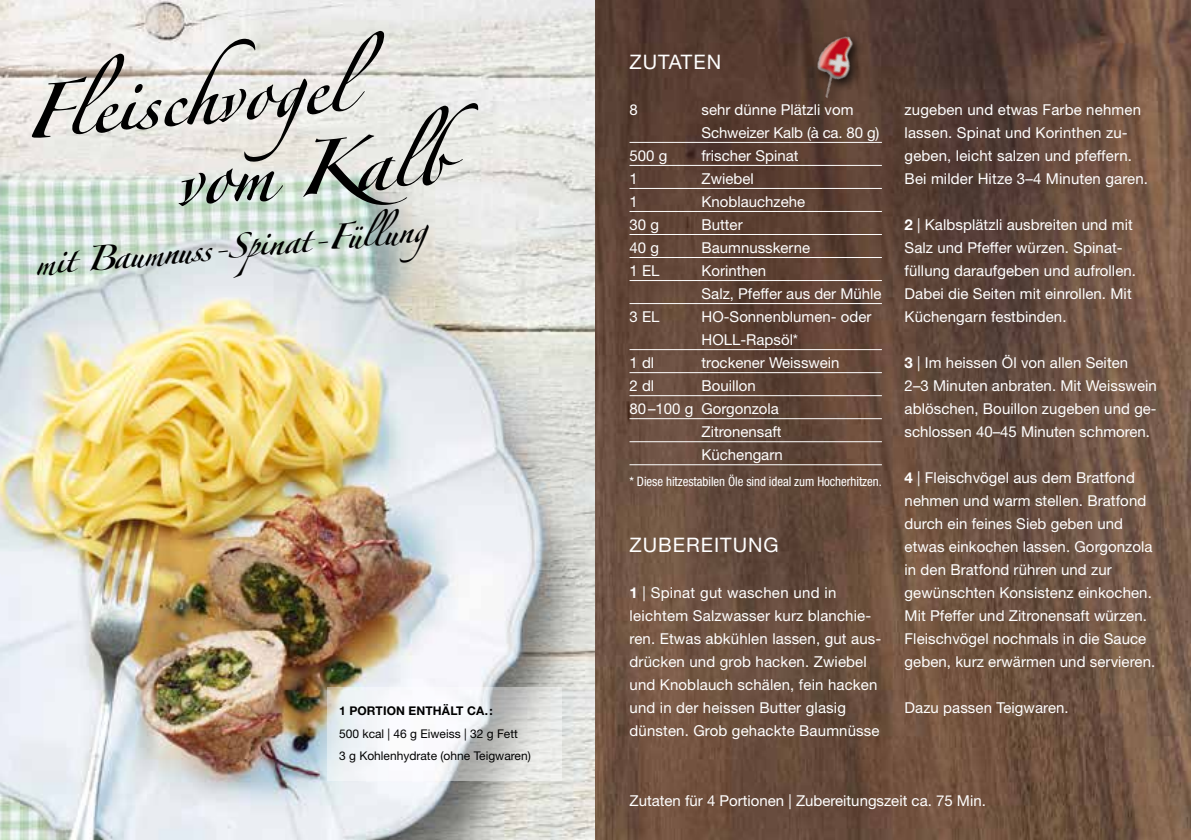
<style>
.page{position:relative;width:1191px;height:840px;background:#fff}
.page>*{position:absolute;margin:0;border:0;box-sizing:border-box;transform-origin:0 0}
.t1{font:700 48px/80px "Proviande";color:#000}
.t2{font:700 22px "Proviande";color:#000}
.t3{font:20px "Helvetica Neue LT Std";letter-spacing:.05em;color:#fff}
.t4{font:15px/23px "Helvetica Neue LT Std";letter-spacing:.005em;color:#fff}
.t5{font:condensed 13px "Helvetica Neue LT Std";letter-spacing:-.005em;color:#fff}
.t6{font:12px/22px "Helvetica Neue LT Std";color:#000}
.t7{font:700 12px "Helvetica Neue LT Std";letter-spacing:.01em;color:#000}
.s1{font-weight:700}
</style>
<div class="page">
<img style="left:0;top:0;width:1191px;height:839px">
<hr style="left:629px;top:142px;width:253px;height:1px;background:#fff">
<hr style="left:629px;top:165px;width:253px;height:1px;background:#fff">
<hr style="left:629px;top:188px;width:253px;height:1px;background:#fff">
<hr style="left:629px;top:211px;width:253px;height:1px;background:#fff">
<hr style="left:629px;top:234px;width:253px;height:1px;background:#fff">
<hr style="left:629px;top:257px;width:253px;height:1px;background:#fff">
<hr style="left:629px;top:280px;width:253px;height:1px;background:#fff">
<hr style="left:629px;top:303px;width:253px;height:1px;background:#fff">
<hr style="left:629px;top:349px;width:253px;height:1px;background:#fff">
<hr style="left:629px;top:372px;width:253px;height:1px;background:#fff">
<hr style="left:629px;top:395px;width:253px;height:1px;background:#fff">
<hr style="left:629px;top:418px;width:253px;height:1px;background:#fff">
<hr style="left:629px;top:441px;width:253px;height:1px;background:#fff">
<hr style="left:629px;top:464px;width:253px;height:1px;background:#fff">
<div style="left:813px;top:33px;width:52px;height:77px;background:#000;opacity:.75"></div>
<img style="left:811px;top:14px;width:77px;height:85px">
<svg style="left:328px;top:686px;width:234px;height:94px"></svg>
<h1 class="t1" style="left:164px;top:69px;width:273px;text-indent:-144px;rotate:-5deg">Fleischvogel vom Kalb</h1>
<h2 class="t2" style="left:34px;top:254px;width:394px;rotate:-5deg">mit Baumnuss-Spinat-Füllung</h2>
<p class="t7" style="left:339px;top:703px;width:155px">1 PORTION ENTHÄLT CA.:</p>
<p class="t6" style="left:339px;top:721px;width:193px">500 kcal | 46 g Eiweiss | 32 g Fett<br>3 g Kohlenhydrate (ohne Teigwaren)</p>
<h3 class="t3" style="left:629px;top:50px;width:42px">Zutaten</h3>
<p class="t4" style="left:629px;top:98px;width:10px">8</p>
<p class="t4" style="left:701px;top:98px;width:179px">sehr dünne Plätzli vom<br>Schweizer Kalb (à ca. 80 g)</p>
<p class="t4" style="left:629px;top:144px;width:39px">500 g</p>
<p class="t4" style="left:701px;top:144px;width:98px">frischer Spinat</p>
<p class="t4" style="left:629px;top:167px;width:10px">1</p>
<p class="t4" style="left:701px;top:167px;width:54px">Zwiebel</p>
<p class="t4" style="left:629px;top:190px;width:10px">1</p>
<p class="t4" style="left:701px;top:190px;width:105px">Knoblauchzehe</p>
<p class="t4" style="left:629px;top:213px;width:31px">30 g</p>
<p class="t4" style="left:701px;top:213px;width:43px">Butter</p>
<p class="t4" style="left:629px;top:236px;width:31px">40 g</p>
<p class="t4" style="left:701px;top:236px;width:110px">Baumnusskerne</p>
<p class="t4" style="left:629px;top:259px;width:32px">1 EL</p>
<p class="t4" style="left:701px;top:259px;width:181px">Korinthen<br>Salz, Pfeffer aus der Mühle</p>
<p class="t4" style="left:629px;top:305px;width:32px">3 EL</p>
<p class="t4" style="left:701px;top:305px;width:171px">HO-Sonnenblumen- oder<br>HOLL-Rapsöl*</p>
<p class="t4" style="left:629px;top:351px;width:26px">1 dl</p>
<p class="t4" style="left:701px;top:351px;width:140px">trockener Weisswein</p>
<p class="t4" style="left:629px;top:374px;width:26px">2 dl</p>
<p class="t4" style="left:701px;top:374px;width:56px">Bouillon</p>
<p class="t4" style="left:629px;top:397px;width:151px">80–100 g Gorgonzola</p>
<p class="t4" style="left:701px;top:420px;width:82px">Zitronensaft</p>
<p class="t4" style="left:701px;top:443px;width:83px">Küchengarn</p>
<p class="t5" style="left:629px;top:474px;width:254px">* Diese hitzestabilen Öle sind ideal zum Hocherhitzen.</p>
<h3 class="t3" style="left:629px;top:533px;width:42px">Zubereit</h3>
<h3 class="t3" style="left:732px;top:533px;width:31px">ung</h3>
<p class="t4" style="left:629px;top:581px;width:253px"><span class="s1">1</span> | Spinat gut waschen und in leichtem Salzwasser kurz blanchie&shy;ren. Etwas abkühlen lassen, gut aus&shy;drücken und grob hacken. Zwiebel und Knoblauch schälen, fein hacken und in der heissen Butter glasig dünsten. Grob gehackte Baumnüsse</p>
<p class="t4" style="left:904px;top:98px;width:245px">zugeben und etwas Farbe nehmen lassen. Spinat und Korinthen zu&shy;geben, leicht salzen und pfeffern.<br>Bei milder Hitze 3–4 Minuten garen.</p>
<p class="t4" style="left:904px;top:213px;width:233px"><span class="s1">2</span> | Kalbsplätzli ausbreiten und mit Salz und Pfeffer würzen. Spinat&shy;füllung daraufgeben und aufrollen.<br>Dabei die Seiten mit einrollen. Mit Küchengarn festbinden.</p>
<p class="t4" style="left:904px;top:351px;width:254px"><span class="s1">3</span> | Im heissen Öl von allen Seiten<br>2–3 Minuten anbraten. Mit Weisswein ablöschen, Bouillon zugeben und ge&shy;schlossen 40–45 Minuten schmoren.</p>
<p class="t4" style="left:904px;top:466px;width:252px"><span class="s1">4</span> | Fleischvögel aus dem Bratfond nehmen und warm stellen. Bratfond durch ein feines Sieb geben und etwas einkochen lassen. Gorgonzola in den Bratfond rühren und zur gewünschten Konsistenz einkochen.<br>Mit Pfeffer und Zitronensaft würzen.<br>Fleischvögel nochmals in die Sauce geben, kurz erwärmen und servieren.</p>
<p class="t4" style="left:904px;top:696px;width:166px">Dazu passen Teigwaren.</p>
<p class="t4" style="left:629px;top:788px;width:358px">Zutaten für 4 Portionen | Zubereitungszeit ca. 75 Min.</p>
</div>
